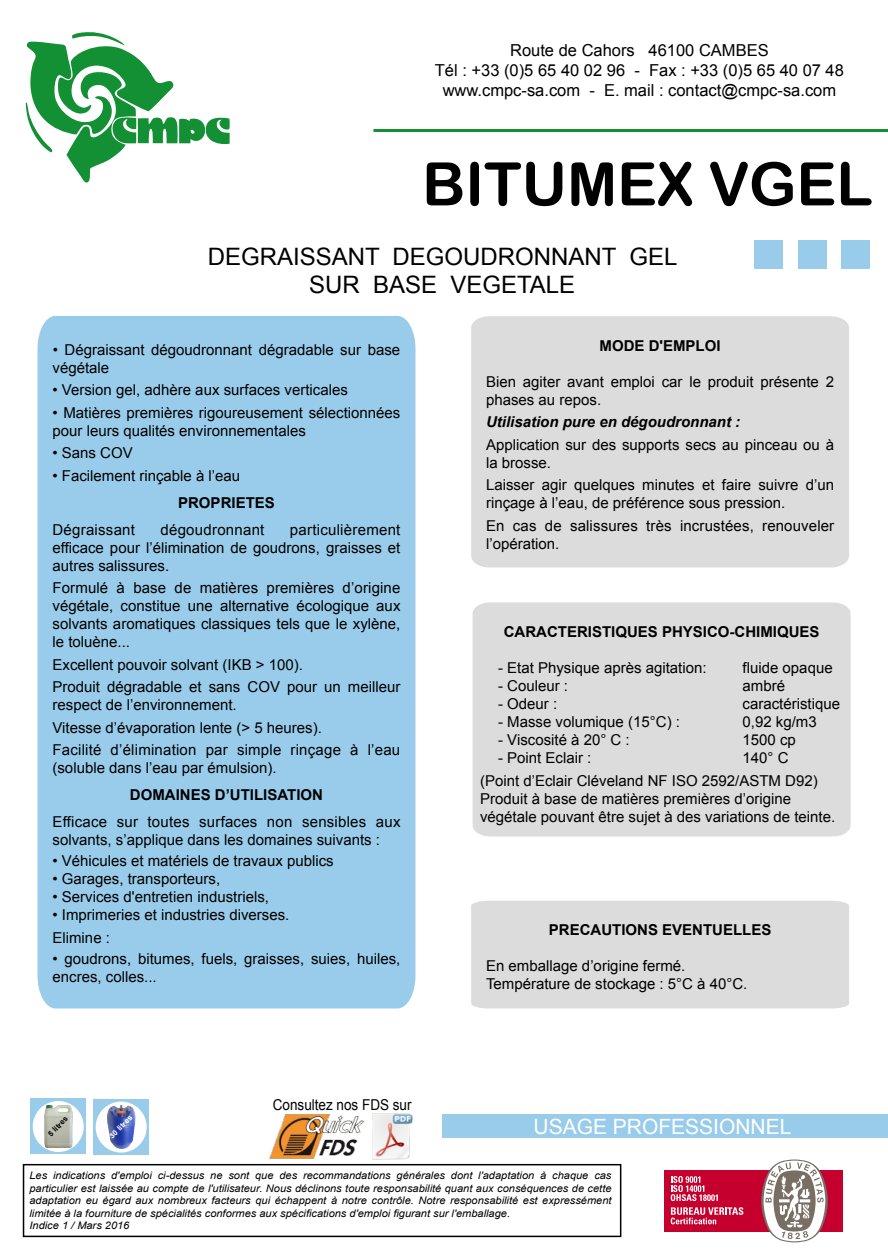
<style>
.page{position:relative;width:888px;height:1260px;background:#fff}
.page>*{position:absolute;margin:0;border:0;box-sizing:border-box;transform-origin:0 0}
.t1{font:60px "Arial Rounded MT Bold";color:#000}
.t2{font:24px/28.8px "Arial";color:#000;text-align:center}
.t3{font:21px "Arial";color:#fff}
.t4{font:16.5px/19.8px "Arial";color:#000;text-align:center}
.t5{font:15px/18px "Arial";color:#000}
.t6{font:700 15px "Arial";color:#000}
.t7{font:italic 700 15px "Arial";color:#000}
.t8{font:15px "Arial";color:#000;scale:.9 1}
.t9{font:italic 10.5px/12.5px "Arial";color:#000;scale:1.06 1}
.t10{font:700 7.5px "Arial";color:#fff}
.t11{font:700 7.5px "Arial";color:#000}
</style>
<div class="page">
<div style="left:37px;top:316px;width:378px;height:692px;background:#99cceb"></div>
<hr style="left:374px;top:129px;width:514px;height:3px;background:#138f34">
<div style="left:471px;top:316px;width:378px;height:252px;background:#dcdcdc"></div>
<div style="left:473px;top:602px;width:378px;height:234px;background:#dcdcdc"></div>
<div style="left:471px;top:901px;width:378px;height:107px;background:#dcdcdc"></div>
<div style="left:442px;top:1114px;width:446px;height:24px;background:#99cceb"></div>
<div style="left:23px;top:1164px;width:598px;height:73px;border:2px solid #000"></div>
<div style="left:842px;top:240px;width:28px;height:29px;background:#99cceb"></div>
<div style="left:798px;top:240px;width:28px;height:29px;background:#99cceb"></div>
<div style="left:754px;top:240px;width:29px;height:29px;background:#99cceb"></div>
<svg style="left:94px;top:1099px;width:55px;height:56px"></svg>
<div style="left:96px;top:1102px;width:51px;height:51px;background:#fff;border-radius:50%"></div>
<img style="left:104px;top:1106px;width:34px;height:42px">
<svg style="left:26px;top:32px;width:204px;height:151px"></svg>
<img style="left:269px;top:1115px;width:96px;height:44px">
<img style="left:373px;top:1114px;width:40px;height:45px">
<div style="left:31px;top:1099px;width:55px;height:55px;background:#99cceb"></div>
<div style="left:33px;top:1101px;width:51px;height:51px;background:#fff;border-radius:50%"></div>
<img style="left:41px;top:1105px;width:34px;height:43px">
<div style="left:664px;top:1170px;width:179px;height:62px;background:#c5002e"></div>
<svg style="left:671px;top:1176px;width:47px;height:25px"></svg>
<svg style="left:671px;top:1207px;width:72px;height:17px"></svg>
<svg style="left:761px;top:1160px;width:67px;height:82px"></svg>
<p class="t4" style="left:435px;top:41px;width:411px">Route de Cahors 46100 CAMBES<br>Tél : +33 (0)5 65 40 02 96 - Fax : +33 (0)5 65 40 07 48 www.cmpc-sa.com - E. mail : contact@cmpc-sa.com</p>
<h1 class="t1" style="left:422px;top:149px;width:452px">BITUMEX VGEL</h1>
<h2 class="t2" style="left:208px;top:242px;width:471px">DEGRAISSANT DEGOUDRONNANT GEL<br>SUR BASE VEGETALE</h2>
<p class="t5" style="left:53px;top:341px;width:349px">• Dégraissant dégoudronnant dégradable sur base végétale</p>
<p class="t5" style="left:53px;top:381px;width:297px">• Version gel, adhère aux surfaces verticales</p>
<p class="t5" style="left:53px;top:404px;width:349px">• Matières premières rigoureusement sélectionnées pour leurs qualités environnementales</p>
<p class="t5" style="left:53px;top:444px;width:82px">• Sans COV</p>
<p class="t5" style="left:53px;top:467px;width:189px">• Facilement rinçable à l’eau</p>
<p class="t6" style="left:178px;top:493px;width:98px">PROPRIETES</p>
<p class="t5" style="left:53px;top:521px;width:84px">Dégraissant</p>
<p class="t5" style="left:161px;top:521px;width:105px">dégoudronnant</p>
<p class="t5" style="left:53px;top:521px;width:349px;text-align:justify;text-indent:237px">particulièrement efficace pour l’élimination de goudrons, graisses et autres salissures.</p>
<p class="t5" style="left:53px;top:579px;width:349px;text-align:justify">Formulé à base de matières premières d’origine végétale, constitue une alternative écologique aux solvants aromatiques classiques tels que le xylène, le toluène...</p>
<p class="t5" style="left:53px;top:654px;width:349px;line-height:22.5px">Excellent pouvoir solvant (IKB &gt; 100).<br>Produit dégradable et sans COV pour un meilleur</p>
<p class="t5" style="left:53px;top:694px;width:349px;line-height:22.5px">respect de l’environnement.<br>Vitesse d’évaporation lente (&gt; 5 heures).<br>Facilité d’élimination par simple rinçage à l’eau</p>
<p class="t5" style="left:53px;top:759px;width:226px">(soluble dans l’eau par émulsion).</p>
<p class="t6" style="left:130px;top:785px;width:195px">DOMAINES D’UTILISATION</p>
<p class="t5" style="left:53px;top:813px;width:350px">Efficace sur toutes surfaces non sensibles aux solvants, s’applique dans les domaines suivants :</p>
<p class="t5" style="left:53px;top:852px;width:283px">• Véhicules et matériels de travaux publics</p>
<p class="t5" style="left:53px;top:870px;width:169px">• Garages, transporteurs,</p>
<p class="t5" style="left:53px;top:888px;width:218px">• Services d'entretien industriels,</p>
<p class="t5" style="left:53px;top:904px;width:238px;line-height:22.5px">• Imprimeries et industries diverses.<br>Elimine :</p>
<p class="t5" style="left:53px;top:950px;width:349px">• goudrons, bitumes, fuels, graisses, suies, huiles, encres, colles...</p>
<p class="t8" style="left:273px;top:1095px;width:156px">Consultez nos FDS sur</p>
<p class="t6" style="left:600px;top:336px;width:123px">MODE D'EMPLOI</p>
<p class="t5" style="left:486px;top:373px;width:349px">Bien agiter avant emploi car le produit présente 2 phases au repos.</p>
<p class="t7" style="left:486px;top:412px;width:256px">Utilisation pure en dégoudronnant :</p>
<p class="t5" style="left:486px;top:436px;width:349px">Application sur des supports secs au pinceau ou à la brosse.</p>
<p class="t5" style="left:486px;top:476px;width:349px">Laisser agir quelques minutes et faire suivre d’un rinçage à l’eau, de préférence sous pression.</p>
<p class="t5" style="left:486px;top:517px;width:350px">En cas de salissures très incrustées, renouveler l’opération.</p>
<p class="t6" style="left:504px;top:622px;width:317px">CARACTERISTIQUES PHYSICO-CHIMIQUES</p>
<p class="t5" style="left:498px;top:659px;width:210px">- Etat Physique après agitation:</p>
<p class="t5" style="left:743px;top:659px;width:92px">fluide opaque</p>
<p class="t5" style="left:498px;top:677px;width:72px">- Couleur :</p>
<p class="t5" style="left:743px;top:677px;width:44px">ambré</p>
<p class="t5" style="left:498px;top:695px;width:61px">- Odeur :</p>
<p class="t5" style="left:743px;top:695px;width:99px">caractéristique</p>
<p class="t5" style="left:498px;top:713px;width:183px">- Masse volumique (15°C) :</p>
<p class="t5" style="left:743px;top:713px;width:76px">0,92 kg/m3</p>
<p class="t5" style="left:498px;top:731px;width:133px">- Viscosité à 20° C :</p>
<p class="t5" style="left:743px;top:731px;width:55px">1500 cp</p>
<p class="t5" style="left:498px;top:749px;width:95px">- Point Eclair :</p>
<p class="t5" style="left:480px;top:747px;width:339px;line-height:22.5px;text-indent:262px">140° C (Point d’Eclair Cléveland NF ISO 2592/ASTM D92)</p>
<p class="t5" style="left:480px;top:790px;width:357px">Produit à base de matières premières d’origine végétale pouvant être sujet à des variations de teinte.</p>
<p class="t6" style="left:549px;top:920px;width:224px">PRECAUTIONS EVENTUELLES</p>
<p class="t5" style="left:486px;top:957px;width:263px">En emballage d’origine fermé.<br>Température de stockage : 5°C à 40°C.</p>
<p class="t10" style="left:107px;top:1134px;width:31px;rotate:-45deg">30 litres</p>
<p class="t11" style="left:46px;top:1132px;width:26px;rotate:-45deg">5 litres</p>
<h3 class="t3" style="left:534px;top:1112px;width:259px">USAGE PROFESSIONNEL</h3>
<p class="t9" style="left:29px;top:1170px;width:551px">Les indications d'emploi ci-dessus ne sont que des recommandations générales dont l'adaptation à chaque cas particulier est laissée au compte de l'utilisateur. Nous déclinons toute responsabilité quant aux conséquences de cette adaptation eu égard aux nombreux facteurs qui échappent à notre contrôle. Notre responsabilité est expressément limitée à la fourniture de spécialités conformes aux spécifications d'emploi figurant sur l'emballage.<br>Indice 1 / Mars 2016</p>
</div>
